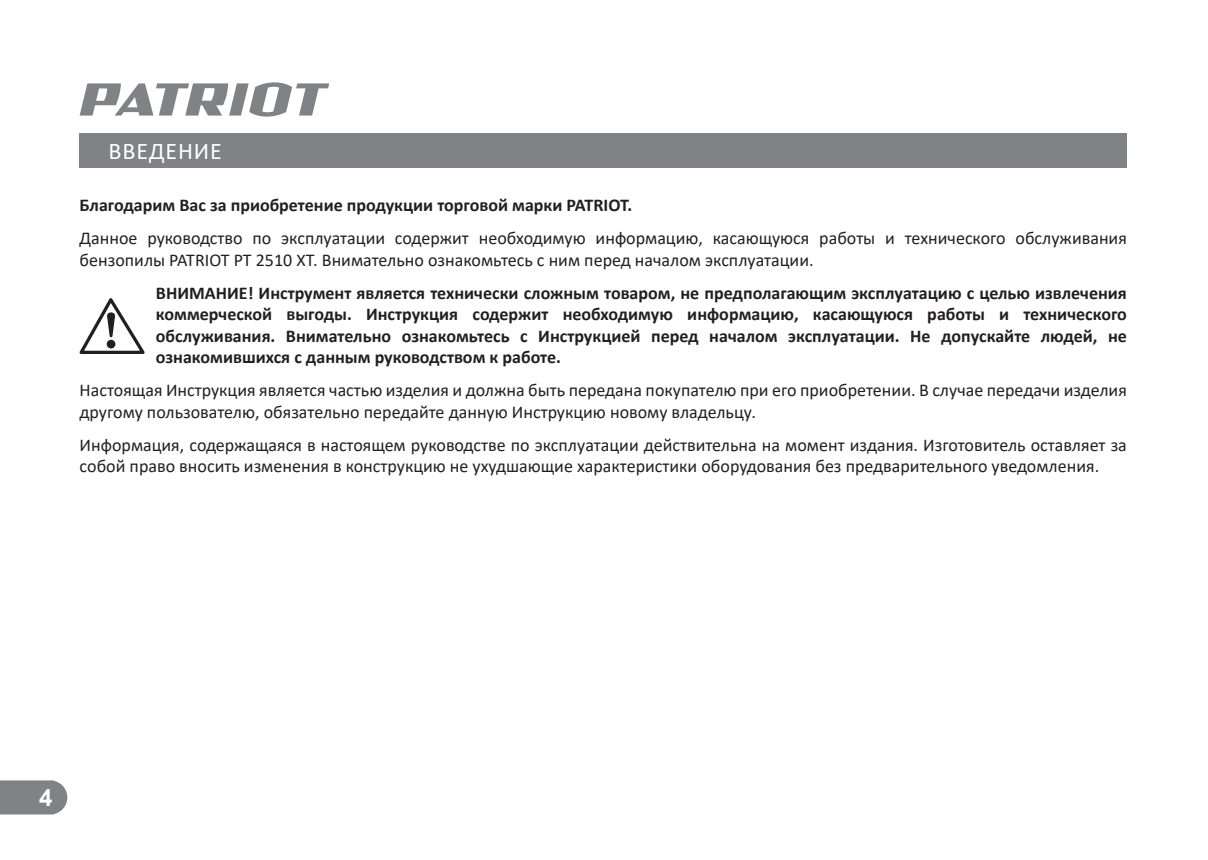
<style>
.page{position:relative;width:1208px;height:860px;background:#fff}
.page>*{position:absolute;margin:0;border:0;box-sizing:border-box;transform-origin:0 0}
.t1{font:24px "Calibri";letter-spacing:.04em;color:#fff}
.t2{font:700 24px "Arial";color:#fff}
.t3{font:18px/21.6px "Calibri";color:#231f20}
.t4{font:700 18px/21.6px "Calibri";color:#231f20;text-align:justify}
</style>
<div class="page">
<svg style="left:0;top:780px;width:67px;height:34px"></svg>
<svg style="left:80px;top:82px;width:249px;height:35px"></svg>
<div style="left:80px;top:133px;width:1046px;height:34px;background:#808285"></div>
<svg style="left:79px;top:298px;width:66px;height:56px"></svg>
<h1 class="t1" style="left:108px;top:135px;width:115px">ВВЕДЕНИЕ</h1>
<p class="t4" style="left:80px;top:194px;width:554px">Благодарим Вас за приобретение продукции торговой марки PATRIOT.</p>
<p class="t3" style="left:80px;top:227px;width:1048px">Данное руководство по эксплуатации содержит необходимую информацию, касающуюся работы и технического обслуживания бензопилы PATRIOT PT 2510 ХТ. Внимательно ознакомьтесь с ним перед началом эксплуатации.</p>
<p class="t4" style="left:156px;top:281px;width:972px">ВНИМАНИЕ! Инструмент является технически сложным товаром, не предполагающим эксплуатацию с целью извлечения коммерческой выгоды. Инструкция содержит необходимую информацию, касающуюся работы и технического обслуживания. Внимательно ознакомьтесь с Инструкцией перед началом эксплуатации. Не допускайте людей, не ознакомившихся с данным руководством к работе.</p>
<p class="t3" style="left:80px;top:379px;width:1048px">Настоящая Инструкция является частью изделия и должна быть передана покупателю при его приобретении. В случае передачи изделия другому пользователю, обязательно передайте данную Инструкцию новому владельцу.</p>
<p class="t3" style="left:80px;top:433px;width:1048px">Информация, содержащаяся в настоящем руководстве по эксплуатации действительна на момент издания. Изготовитель оставляет за собой право вносить изменения в конструкцию не ухудшающие характеристики оборудования без предварительного уведомления.</p>
<h1 class="t2" style="left:39px;top:784px;width:15px">4</h1>
</div>
